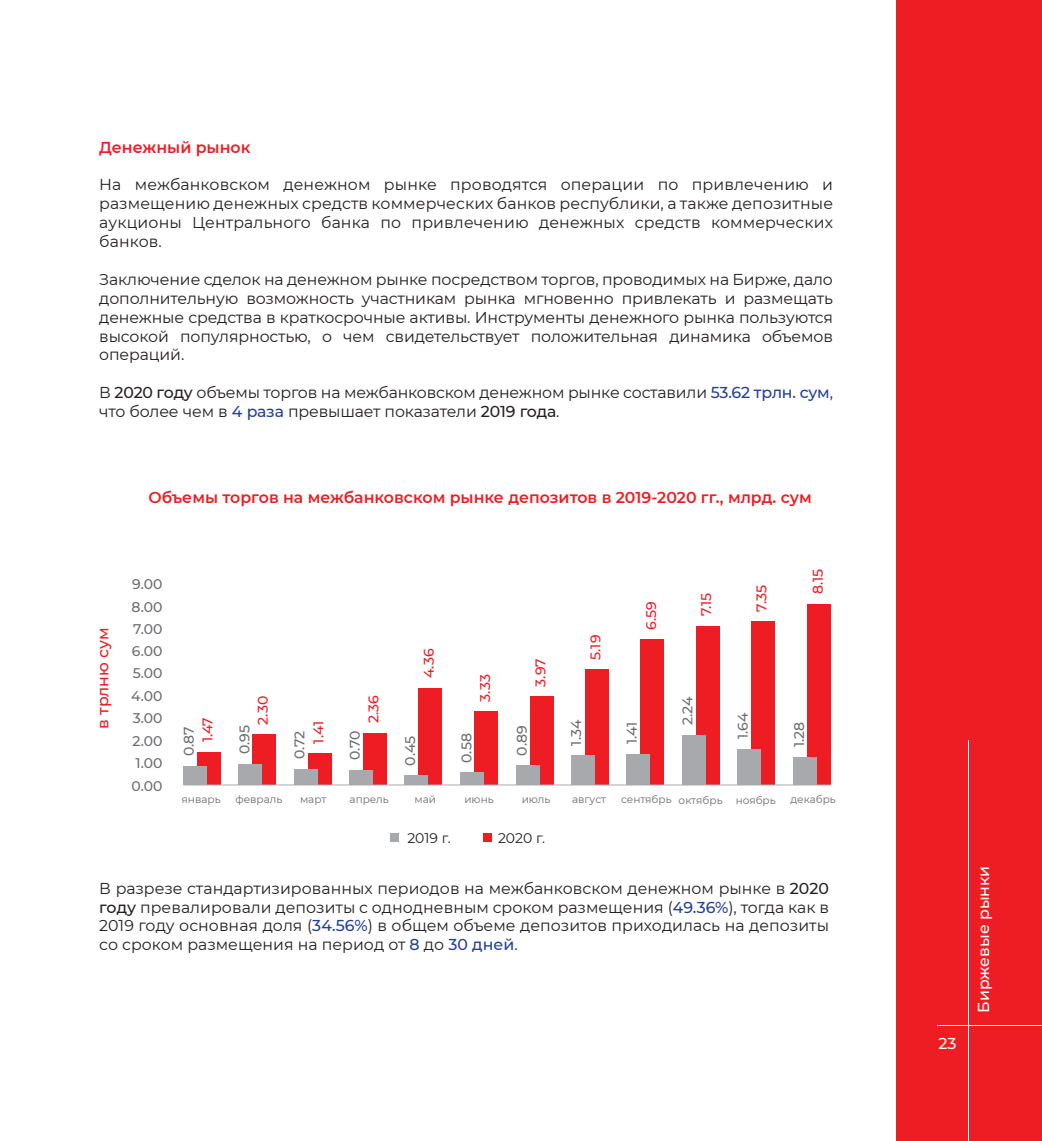
<style>
.page{position:relative;width:1042px;height:1141px;background:#fff}
.page>*{position:absolute;margin:0;border:0;box-sizing:border-box;transform-origin:0 0}
.t1{font:15.75px/18.9px "Montserrat";letter-spacing:-.01em;color:#231f20;text-align:justify}
.t2{font:600 15.75px "Montserrat";color:#ee1d23}
.t3{font:500 15.75px "Montserrat";color:#fff}
.t4{font:500 15.75px "Montserrat";color:#ee1d23}
.t5{font:500 14px "Montserrat";color:#6c6d70}
.t6{font:500 14px "Montserrat";color:#ee1d23}
.t7{font:14px "Montserrat";letter-spacing:-.005em;color:#231f20}
.t8{font:10.5px "Montserrat";color:#6c6d70}
.s1{font-weight:500}
.s2{font-weight:500;color:#223f99}
</style>
<div class="page">
<div style="left:896px;top:0;width:146px;height:1141px;background:#ee1d23"></div>
<hr style="left:967px;top:740px;width:1px;height:401px;background:#fff">
<hr style="left:937px;top:1025px;width:105px;height:1px;background:#fff">
<div style="left:197px;top:752px;width:24px;height:33px;background:#ee1d23"></div>
<div style="left:183px;top:766px;width:24px;height:19px;background:#a8a9ad"></div>
<div style="left:253px;top:735px;width:23px;height:50px;background:#ee1d23"></div>
<div style="left:239px;top:764px;width:23px;height:21px;background:#a8a9ad"></div>
<div style="left:308px;top:754px;width:23px;height:31px;background:#ee1d23"></div>
<div style="left:294px;top:770px;width:23px;height:15px;background:#a8a9ad"></div>
<div style="left:363px;top:733px;width:23px;height:52px;background:#ee1d23"></div>
<div style="left:349px;top:770px;width:23px;height:15px;background:#a8a9ad"></div>
<div style="left:419px;top:688px;width:23px;height:97px;background:#ee1d23"></div>
<div style="left:405px;top:776px;width:23px;height:9px;background:#a8a9ad"></div>
<div style="left:475px;top:712px;width:23px;height:73px;background:#ee1d23"></div>
<div style="left:461px;top:773px;width:23px;height:12px;background:#a8a9ad"></div>
<div style="left:530px;top:697px;width:23px;height:88px;background:#ee1d23"></div>
<div style="left:516px;top:766px;width:23px;height:19px;background:#a8a9ad"></div>
<div style="left:585px;top:670px;width:23px;height:115px;background:#ee1d23"></div>
<div style="left:571px;top:756px;width:23px;height:29px;background:#a8a9ad"></div>
<div style="left:641px;top:640px;width:23px;height:145px;background:#ee1d23"></div>
<div style="left:627px;top:754px;width:23px;height:31px;background:#a8a9ad"></div>
<div style="left:696px;top:626px;width:23px;height:159px;background:#ee1d23"></div>
<div style="left:682px;top:735px;width:23px;height:50px;background:#a8a9ad"></div>
<div style="left:751px;top:622px;width:23px;height:163px;background:#ee1d23"></div>
<div style="left:737px;top:749px;width:23px;height:36px;background:#a8a9ad"></div>
<div style="left:807px;top:604px;width:24px;height:181px;background:#ee1d23"></div>
<div style="left:793px;top:757px;width:24px;height:28px;background:#a8a9ad"></div>
<div style="left:390px;top:833px;width:9px;height:9px;background:#a8a9ad"></div>
<div style="left:483px;top:833px;width:9px;height:9px;background:#ee1d23"></div>
<hr style="left:183px;top:785px;width:648px;height:1px;background:#a8a9ad">
<p class="t2" style="left:99px;top:136px;width:153px">Денежный рынок</p>
<p class="t1" style="left:99px;top:175px;width:735px">На межбанковском денежном рынке проводятся операции по привлечению и размещению денежных средств коммерческих банков республики, а также депозитные аукционы Центрального банка по привлечению денежных средств коммерческих банков.</p>
<p class="t1" style="left:99px;top:269px;width:735px">Заключение сделок на денежном рынке посредством торгов, проводимых на Бирже, дало дополнительную возможность участникам рынка мгновенно привлекать и размещать денежные средства в краткосрочные активы. Инструменты денежного рынка пользуются высокой популярностью, о чем свидетельствует положительная динамика объемов операций.</p>
<p class="t1" style="left:99px;top:383px;width:735px">В <span class="s1">2020 году</span> объемы торгов на межбанковском денежном рынке составили <span class="s2">53.62 трлн. сум</span>, что более чем в <span class="s2">4 раза</span> превышает показатели <span class="s1">2019 года</span>.</p>
<p class="t2" style="left:148px;top:486px;width:665px">Объемы торгов на межбанковском рынке депозитов в 2019-2020 гг., млрд. сум</p>
<p class="t4" style="left:92px;top:729px;width:103px;rotate:-90deg">в трлню сум</p>
<p class="t5" style="left:132px;top:575px;width:32px">9.00</p>
<p class="t5" style="left:132px;top:597px;width:32px">8.00</p>
<p class="t5" style="left:133px;top:619px;width:31px">7.00</p>
<p class="t5" style="left:132px;top:641px;width:32px">6.00</p>
<p class="t5" style="left:133px;top:663px;width:31px">5.00</p>
<p class="t5" style="left:131px;top:686px;width:33px">4.00</p>
<p class="t5" style="left:133px;top:708px;width:31px">3.00</p>
<p class="t5" style="left:133px;top:731px;width:31px">2.00</p>
<p class="t5" style="left:136px;top:753px;width:28px">1.00</p>
<p class="t5" style="left:132px;top:776px;width:32px">0.00</p>
<p class="t6" style="left:586px;top:660px;width:26px;rotate:-90deg">5.19</p>
<p class="t6" style="left:419px;top:678px;width:31px;rotate:-90deg">4.36</p>
<p class="t6" style="left:531px;top:687px;width:30px;rotate:-90deg">3.97</p>
<p class="t6" style="left:475px;top:701px;width:29px;rotate:-90deg">3.33</p>
<p class="t6" style="left:364px;top:723px;width:30px;rotate:-90deg">2.36</p>
<p class="t6" style="left:253px;top:725px;width:30px;rotate:-90deg">2.30</p>
<p class="t6" style="left:198px;top:742px;width:27px;rotate:-90deg">1.47</p>
<p class="t5" style="left:179px;top:756px;width:31px;rotate:-90deg">0.87</p>
<p class="t5" style="left:235px;top:754px;width:31px;rotate:-90deg">0.95</p>
<p class="t5" style="left:290px;top:759px;width:30px;rotate:-90deg">0.72</p>
<p class="t5" style="left:345px;top:760px;width:31px;rotate:-90deg">0.70</p>
<p class="t5" style="left:400px;top:766px;width:31px;rotate:-90deg">0.45</p>
<p class="t5" style="left:457px;top:763px;width:31px;rotate:-90deg">0.58</p>
<p class="t5" style="left:512px;top:756px;width:32px;rotate:-90deg">0.89</p>
<p class="t5" style="left:566px;top:746px;width:27px;rotate:-90deg">1.34</p>
<p class="t5" style="left:622px;top:744px;width:24px;rotate:-90deg">1.41</p>
<p class="t6" style="left:309px;top:744px;width:24px;rotate:-90deg">1.41</p>
<p class="t6" style="left:641px;top:630px;width:30px;rotate:-90deg">6.59</p>
<p class="t6" style="left:696px;top:616px;width:25px;rotate:-90deg">7.15</p>
<p class="t6" style="left:752px;top:612px;width:28px;rotate:-90deg">7.35</p>
<p class="t6" style="left:808px;top:594px;width:27px;rotate:-90deg">8.15</p>
<p class="t5" style="left:678px;top:725px;width:30px;rotate:-90deg">2.24</p>
<p class="t5" style="left:733px;top:739px;width:28px;rotate:-90deg">1.64</p>
<p class="t5" style="left:789px;top:747px;width:27px;rotate:-90deg">1.28</p>
<p class="t8" style="left:182px;top:792px;width:41px">январь</p>
<p class="t8" style="left:235px;top:792px;width:48px">февраль</p>
<p class="t8" style="left:300px;top:792px;width:28px">март</p>
<p class="t8" style="left:349px;top:792px;width:41px">апрель</p>
<p class="t8" style="left:414px;top:792px;width:23px">май</p>
<p class="t8" style="left:464px;top:792px;width:31px">июнь</p>
<p class="t8" style="left:522px;top:792px;width:30px">июль</p>
<p class="t8" style="left:572px;top:792px;width:35px">август</p>
<p class="t8" style="left:621px;top:792px;width:103px">сентябрь октябрь</p>
<p class="t8" style="left:736px;top:793px;width:41px">ноябрь</p>
<p class="t8" style="left:790px;top:792px;width:47px">декабрь</p>
<p class="t7" style="left:407px;top:829px;width:45px">2019 г.</p>
<p class="t7" style="left:498px;top:829px;width:48px">2020 г.</p>
<p class="t1" style="left:99px;top:878px;width:731px">В разрезе стандартизированных периодов на межбанковском денежном рынке в <span class="s1">2020 году</span> превалировали депозиты с однодневным сроком размещения (<span class="s2">49.36%</span>), тогда как в 2019 году основная доля (<span class="s2">34.56%</span>) в общем объеме депозитов приходилась на депозиты со сроком размещения на период от <span class="s2">8</span> до <span class="s2">30 дней</span>.</p>
<p class="t3" style="left:938px;top:1032px;width:20px">23</p>
<p class="t3" style="left:972px;top:1013px;width:149px;rotate:-90deg">Биржевые рынки</p>
</div>
